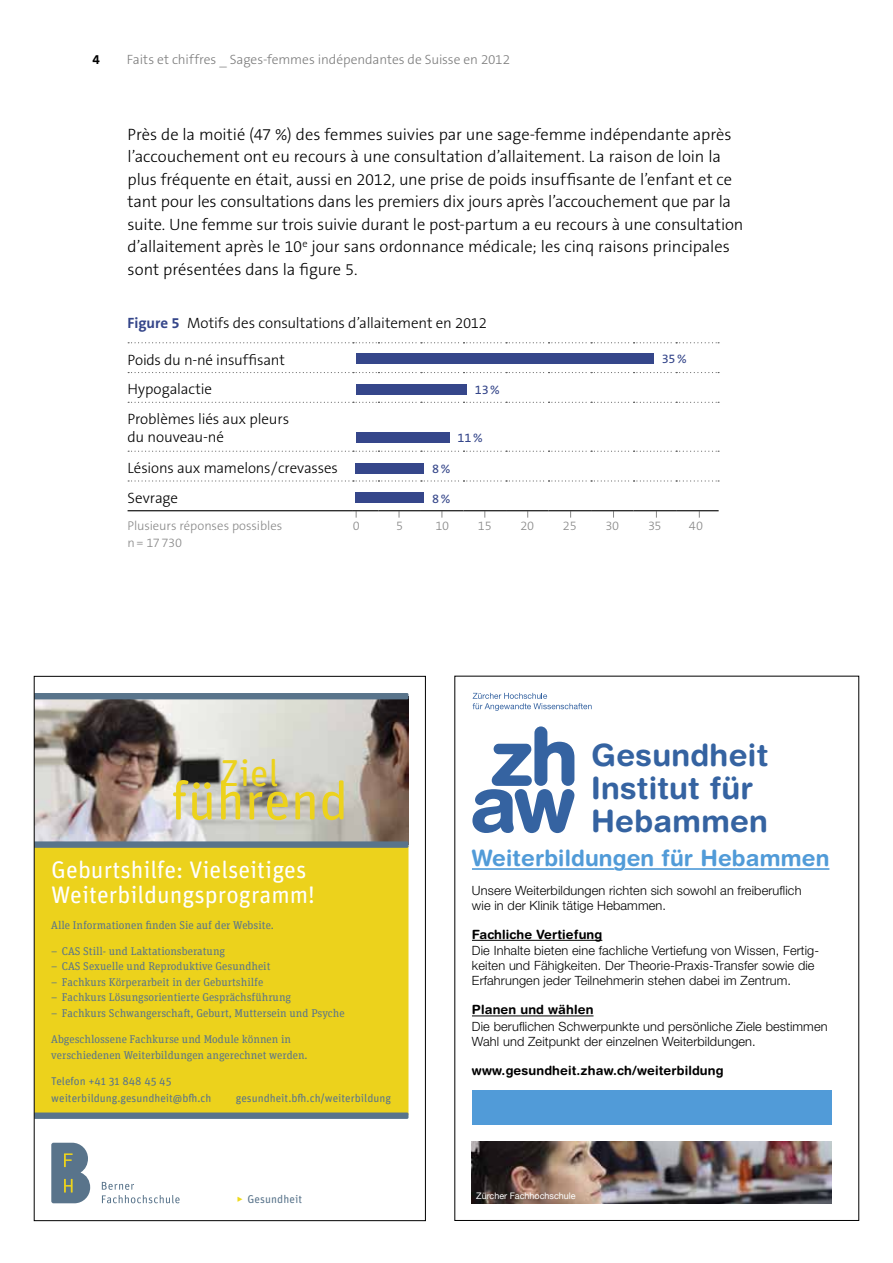
<style>
.page{position:relative;width:893px;height:1263px;background:#fff}
.page>*{position:absolute;margin:0;border:0;box-sizing:border-box;transform-origin:0 0}
.t1{font:54px "Unit Rounded Pro";color:#ecd21c}
.t2{font:37.5px "Unit Rounded Pro";color:#ecd21c}
.t3{font:700 30.75px/33px "Helvetica Rounded";letter-spacing:.01em;color:#3563a1}
.t4{font:24px/25.5px "Unit Rounded Pro";color:#fff}
.t5{font:700 22.5px "Helvetica Rounded";letter-spacing:.005em;color:#519bd8}
.t6{font:300 16.5px/22.5px "The Sans B3";letter-spacing:-.01em;color:#000}
.t7{font:300 15px/29.7px "The Sans B3";letter-spacing:-.01em;color:#000}
.t8{font:300 13.5px "The Sans B3";letter-spacing:-.005em;color:#7c7c7c}
.t9{font:700 13.5px "The Sans B7";color:#000}
.t10{font:300 12.75px/15px "Helvetica Neue";letter-spacing:.01em;color:#000}
.t11{font:700 12.75px "Helvetica Rounded";letter-spacing:.01em;color:#000}
.t12{font:300 12.75px "The Sans B3";letter-spacing:-.005em;color:#888}
.t13{font:12.75px "The Sans B5 Plain";color:#35468a}
.t14{font:11.25px/15.5px "Unit Slab Pro";color:#59748b}
.t15{font:11.25px/17px "Unit Rounded Pro";color:#59748b}
.t16{font:9px "Helvetica Neue";color:#fff}
.s1{font-family:"The Sans B7";font-weight:700;color:#35468a}
.s2{color:#eeda1b}
</style>
<div class="page">
<svg style="left:471px;top:692px;width:361px;height:512px"></svg>
<img style="left:472px;top:1142px;width:359px;height:61px">
<svg style="left:472px;top:726px;width:102px;height:108px"></svg>
<svg style="left:473px;top:693px;width:119px;height:18px"></svg>
<div style="left:472px;top:1091px;width:359px;height:34px;background:#519bd8"></div>
<hr style="left:472px;top:868px;width:357px;height:2px;background:#519bd8">
<hr style="left:472px;top:940px;width:130px;height:1px;background:#000">
<hr style="left:472px;top:1015px;width:121px;height:1px;background:#000">
<svg style="left:471px;top:842px;width:93px;height:35px"></svg>
<div style="left:565px;top:848px;width:5px;height:19px;border:2px solid #fff;border-radius:2px"></div>
<svg style="left:570px;top:848px;width:124px;height:24px"></svg>
<svg style="left:700px;top:848px;width:130px;height:19px"></svg>
<div style="left:36px;top:848px;width:372px;height:264px;background:#ecd21c"></div>
<img style="left:36px;top:699px;width:372px;height:142px">
<svg style="left:36px;top:1112px;width:372px;height:7px;background:#667c84"></svg>
<div style="left:36px;top:693px;width:372px;height:6px;background:#59748b"></div>
<svg style="left:36px;top:841px;width:372px;height:7px;background:#637a8a"></svg>
<svg style="left:51px;top:1143px;width:39px;height:60px;background:#708692"></svg>
<svg style="left:102px;top:1182px;width:78px;height:21px"></svg>
<div style="left:356px;top:353px;width:298px;height:11px;background:#35468a"></div>
<div style="left:356px;top:384px;width:110px;height:11px;background:#35468a"></div>
<div style="left:356px;top:432px;width:93px;height:11px;background:#35468a"></div>
<div style="left:356px;top:463px;width:68px;height:10px;background:#35468a"></div>
<div style="left:356px;top:493px;width:68px;height:10px;background:#35468a"></div>
<svg style="left:128px;top:342px;width:591px;height:1px"></svg>
<svg style="left:128px;top:372px;width:591px;height:1px"></svg>
<svg style="left:128px;top:402px;width:591px;height:1px"></svg>
<svg style="left:128px;top:451px;width:591px;height:1px"></svg>
<svg style="left:128px;top:480px;width:591px;height:1px"></svg>
<hr style="left:128px;top:510px;width:225px;height:1px;background:#000">
<svg style="left:353px;top:510px;width:25px;height:8px"></svg>
<hr style="left:378px;top:510px;width:43px;height:1px;background:#000">
<hr style="left:421px;top:510px;width:42px;height:1px;background:#000">
<hr style="left:463px;top:510px;width:43px;height:1px;background:#000">
<hr style="left:506px;top:510px;width:43px;height:1px;background:#000">
<hr style="left:549px;top:510px;width:42px;height:1px;background:#000">
<hr style="left:591px;top:510px;width:43px;height:1px;background:#000">
<hr style="left:634px;top:510px;width:42px;height:1px;background:#000">
<hr style="left:676px;top:510px;width:43px;height:1px;background:#000">
<p class="t9" style="left:92px;top:52px;width:9px">4</p>
<p class="t8" style="left:127px;top:52px;width:385px">Faits et chiffres _ Sages-femmes indépendantes de Suisse en 2012</p>
<p class="t6" style="left:128px;top:124px;width:617px">Près de la moitié (47 %) des femmes suivies par une sage-femme indépendante après l’accouchement ont eu recours à une consultation d’allaitement. La raison de loin la plus fréquente en était, aussi en 2012, une prise de poids insuffisante de l’enfant et ce tant pour les consultations dans les premiers dix jours après l’accouchement que par la suite. Une femme sur trois suivie durant le post-partum a eu recours à une consultation d’allaitement après le 10<sup>e</sup> jour sans ordonnance médicale; les cinq raisons principales sont présentées dans la figure 5.</p>
<p class="t7" style="left:128px;top:308px;width:361px"><span class="s1">Figure 5</span> Motifs des consultations d’allaitement en 2012</p>
<p class="t7" style="left:128px;top:345px;width:163px">Poids du n-né insuffisant<br>Hypogalactie<br>Problèmes liés aux pleurs</p>
<p class="t7" style="left:128px;top:422px;width:212px;line-height:30.3px">du nouveau-né<br>Lésions aux mamelons/crevasses<br>Sevrage</p>
<p class="t12" style="left:128px;top:519px;width:156px">Plusieurs réponses possibles</p>
<p class="t12" style="left:353px;top:519px;width:9px">0</p>
<p class="t12" style="left:396px;top:519px;width:9px">5</p>
<p class="t12" style="left:435px;top:519px;width:15px">10</p>
<p class="t12" style="left:478px;top:519px;width:15px">15</p>
<p class="t12" style="left:520px;top:519px;width:15px">20</p>
<p class="t12" style="left:563px;top:519px;width:15px">25</p>
<p class="t12" style="left:605px;top:519px;width:15px">30</p>
<p class="t12" style="left:648px;top:519px;width:15px">35</p>
<p class="t12" style="left:689px;top:519px;width:16px">40</p>
<p class="t12" style="left:128px;top:536px;width:56px">n= 17730</p>
<p class="t13" style="left:662px;top:352px;width:26px">35 %</p>
<p class="t13" style="left:475px;top:383px;width:27px">13 %</p>
<p class="t13" style="left:458px;top:431px;width:27px">11 %</p>
<p class="t13" style="left:432px;top:462px;width:20px">8 %</p>
<p class="t13" style="left:432px;top:492px;width:20px">8 %</p>
<h2 class="t2" style="left:221px;top:747px;width:60px">Ziel</h2>
<h1 class="t1" style="left:171px;top:763px;width:179px">führend</h1>
<h3 class="t4" style="left:51px;top:856px;width:265px">Geburtshilfe: Vielseitiges<br>Weiterbildungsprogramm!</h3>
<p class="t14" style="left:51px;top:917px;width:224px">Alle Informationen finden Sie auf der Website.</p>
<p class="t14" style="left:51px;top:943px;width:175px">– CAS Still- und Laktationsberatung</p>
<p class="t14" style="left:51px;top:958px;width:221px">– CAS Sexuelle und Reproduktive Gesundheit</p>
<p class="t14" style="left:51px;top:974px;width:213px">– Fachkurs Körperarbeit in der Geburtshilfe</p>
<p class="t14" style="left:51px;top:989px;width:241px">– Fachkurs Lösungsorientierte Gesprächsführung</p>
<p class="t14" style="left:51px;top:1005px;width:295px">– Fachkurs Schwangerschaft, Geburt, Muttersein und Psyche</p>
<p class="t14" style="left:51px;top:1031px;width:258px">Abgeschlossene Fachkurse und Module können in verschiedenen Weiterbildungen angerechnet werden.</p>
<p class="t15" style="left:51px;top:1072px;width:162px">Telefon +41 31 848 45 45 weiterbildung.gesundheit@bfh.ch</p>
<p class="t15" style="left:236px;top:1089px;width:157px">gesundheit.bfh.ch/weiterbildung</p>
<p class="t15" style="left:237px;top:1190px;width:67px"><span class="s2">‣</span> Gesundheit</p>
<h3 class="t3" style="left:591px;top:738px;width:179px">Gesundheit<br>Institut für<br>Hebammen</h3>
<h3 class="t5" style="left:472px;top:844px;width:359px">Weiterbildungen für Hebammen</h3>
<p class="t10" style="left:472px;top:882px;width:331px">Unsere Weiterbildungen richten sich sowohl an freiberuflich wie in der Klinik tätige Hebammen.</p>
<p class="t11" style="left:472px;top:926px;width:132px">Fachliche Vertiefung</p>
<p class="t10" style="left:472px;top:943px;width:349px">Die Inhalte bieten eine fachliche Vertiefung von Wissen, Fertig&shy;keiten und Fähigkeiten. Der Theorie-Praxis-Transfer sowie die<br>Erfahrungen jeder Teilnehmerin stehen dabei im Zentrum.</p>
<p class="t11" style="left:472px;top:1002px;width:123px">Planen und wählen</p>
<p class="t10" style="left:472px;top:1018px;width:357px">Die beruflichen Schwerpunkte und persönliche Ziele bestimmen<br>Wahl und Zeitpunkt der einzelnen Weiterbildungen.</p>
<p class="t11" style="left:472px;top:1062px;width:253px">www.gesundheit.zhaw.ch/weiterbildung</p>
<p class="t16" style="left:476px;top:1190px;width:101px">Zürcher Fachhochschule</p>
</div>
